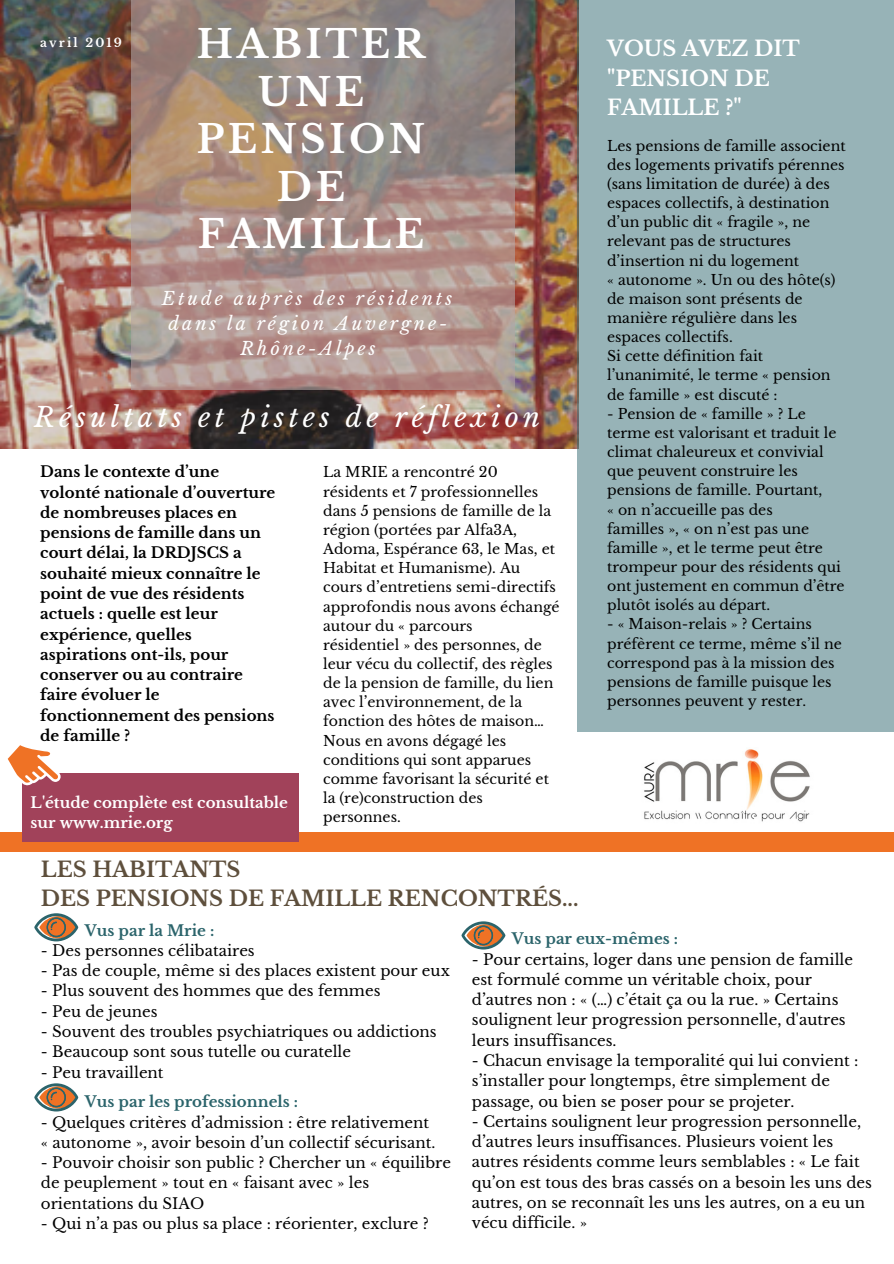
<style>
.page{position:relative;width:894px;height:1264px;background:#fff}
.page>*{position:absolute;margin:0;border:0;box-sizing:border-box;transform-origin:0 0}
.t1{font:700 38.4px/47.4px "Libre Baskerville";letter-spacing:.09em;color:#fff;text-align:center}
.t2{font:italic 27px "Libre Baskerville";letter-spacing:.16em;color:#fff}
.t3{font:700 21px/29.2px "Libre Baskerville";color:#5e4f3c}
.t4{font:700 21px/29.2px "Libre Baskerville";color:#fff}
.t5{font:italic 18px/24.8px "Libre Baskerville";letter-spacing:.16em;color:#fff;text-align:center}
.t6{font:15px/20.2px "Libre Baskerville";color:#000}
.t7{font:700 15px/20.2px "Libre Baskerville";color:#000}
.t8{font:700 15px "Libre Baskerville";color:#2b646b}
.t9{font:700 15px/20.2px "Libre Baskerville";color:#fff}
.t10{font:14.1px/19.2px "Libre Baskerville";color:#000}
.t11{font:700 12px "Libre Baskerville";letter-spacing:.18em;color:#fff}
</style>
<div class="page">
<img style="left:0;top:0;width:577px;height:448px">
<svg style="left:131px;top:0;width:383px;height:390px;background:#a48e85"></svg>
<div style="left:577px;top:0;width:316px;height:731px;background:#97b3b7"></div>
<div style="left:0;top:832px;width:893px;height:19px;background:#ef7225"></div>
<img style="left:644px;top:749px;width:166px;height:73px">
<svg style="left:461px;top:921px;width:44px;height:28px"></svg>
<svg style="left:34px;top:913px;width:44px;height:28px"></svg>
<svg style="left:34px;top:1083px;width:44px;height:28px"></svg>
<div style="left:23px;top:772px;width:275px;height:69px;background:#a1425a"></div>
<svg style="left:7px;top:745px;width:64px;height:55px"></svg>
<p class="t11" style="left:40px;top:35px;width:83px">avril 2019</p>
<h1 class="t1" style="left:197px;top:21px;width:230px">HABITER<br>UNE<br>PENSION<br>DE<br>FAMILLE</h1>
<p class="t5" style="left:162px;top:286px;width:292px">Etude auprès des résidents dans la région Auvergne-<br>Rhône-Alpes</p>
<h2 class="t2" style="left:34px;top:400px;width:507px">Résultats et pistes de réflexion</h2>
<p class="t7" style="left:40px;top:462px;width:236px">Dans le contexte d’une volonté nationale d’ouverture de nombreuses places en pensions de famille dans un court délai, la DRDJSCS a souhaité mieux connaître le point de vue des résidents actuels : quelle est leur expérience, quelles aspirations ont-ils, pour conserver ou au contraire faire évoluer le fonctionnement des pensions de famille ?</p>
<p class="t10" style="left:323px;top:463px;width:238px">La MRIE a rencontré 20 résidents et 7 professionnelles dans 5 pensions de famille de la région (portées par Alfa3A,<br>Adoma, Espérance 63, le Mas, et<br>Habitat et Humanisme). Au cours d’entretiens semi-directifs approfondis nous avons échangé autour du « parcours<br>résidentiel » des personnes, de leur vécu du collectif, des règles de la pension de famille, du lien avec l’environnement, de la fonction des hôtes de maison…<br>Nous en avons dégagé les conditions qui sont apparues comme favorisant la sécurité et la (re)construction des personnes.</p>
<p class="t9" style="left:31px;top:792px;width:259px">L'étude complète est consultable sur www.mrie.org</p>
<h3 class="t4" style="left:607px;top:34px;width:194px">VOUS AVEZ DIT "PENSION DE<br>FAMILLE ?"</h3>
<p class="t10" style="left:607px;top:136px;width:240px">Les pensions de famille associent des logements privatifs pérennes (sans limitation de durée) à des espaces collectifs, à destination d’un public dit « fragile », ne relevant pas de structures d’insertion ni du logement<br>« autonome ». Un ou des hôte(s) de maison sont présents de manière régulière dans les espaces collectifs.<br>Si cette définition fait l’unanimité, le terme « pension de famille » est discuté :</p>
<p class="t10" style="left:607px;top:404px;width:239px">- Pension de « famille » ? Le terme est valorisant et traduit le climat chaleureux et convivial que peuvent construire les pensions de famille. Pourtant,<br>« on n’accueille pas des<br>familles », « on n’est pas une famille », et le terme peut être trompeur pour des résidents qui ont justement en commun d’être plutôt isolés au départ.</p>
<p class="t10" style="left:607px;top:615px;width:236px">- « Maison-relais » ? Certains préfèrent ce terme, même s’il ne correspond pas à la mission des pensions de famille puisque les personnes peuvent y rester.</p>
<h3 class="t3" style="left:41px;top:854px;width:539px">LES HABITANTS<br>DES PENSIONS DE FAMILLE RENCONTRÉS...</h3>
<p class="t8" style="left:85px;top:921px;width:131px">Vus par la Mrie :</p>
<p class="t6" style="left:41px;top:940px;width:215px">- Des personnes célibataires</p>
<p class="t6" style="left:41px;top:960px;width:410px">- Pas de couple, même si des places existent pour eux</p>
<p class="t6" style="left:41px;top:981px;width:341px">- Plus souvent des hommes que des femmes</p>
<p class="t6" style="left:41px;top:1001px;width:118px">- Peu de jeunes</p>
<p class="t6" style="left:41px;top:1021px;width:397px">- Souvent des troubles psychiatriques ou addictions</p>
<p class="t6" style="left:41px;top:1041px;width:311px">- Beaucoup sont sous tutelle ou curatelle</p>
<p class="t6" style="left:41px;top:1062px;width:124px">- Peu travaillent</p>
<p class="t8" style="left:511px;top:929px;width:168px">Vus par eux-mêmes :</p>
<p class="t6" style="left:472px;top:949px;width:382px">- Pour certains, loger dans une pension de famille est formulé comme un véritable choix, pour d’autres non : « (…) c’était ça ou la rue. » Certains soulignent leur progression personnelle, d'autres leurs insuffisances.</p>
<p class="t6" style="left:472px;top:1050px;width:388px">- Chacun envisage la temporalité qui lui convient : s’installer pour longtemps, être simplement de passage, ou bien se poser pour se projeter.</p>
<p class="t6" style="left:472px;top:1111px;width:401px">- Certains soulignent leur progression personnelle, d’autres leurs insuffisances. Plusieurs voient les autres résidents comme leurs semblables : « Le fait qu’on est tous des bras cassés on a besoin les uns des autres, on se reconnaît les uns les autres, on a eu un vécu difficile. »</p>
<p class="t8" style="left:85px;top:1092px;width:215px">Vus par les professionnels :</p>
<p class="t6" style="left:41px;top:1112px;width:396px">- Quelques critères d’admission : être relativement « autonome », avoir besoin d’un collectif sécurisant.</p>
<p class="t6" style="left:41px;top:1152px;width:411px">- Pouvoir choisir son public ? Chercher un « équilibre de peuplement » tout en « faisant avec » les orientations du SIAO</p>
<p class="t6" style="left:41px;top:1213px;width:389px">- Qui n’a pas ou plus sa place : réorienter, exclure ?</p>
</div>
